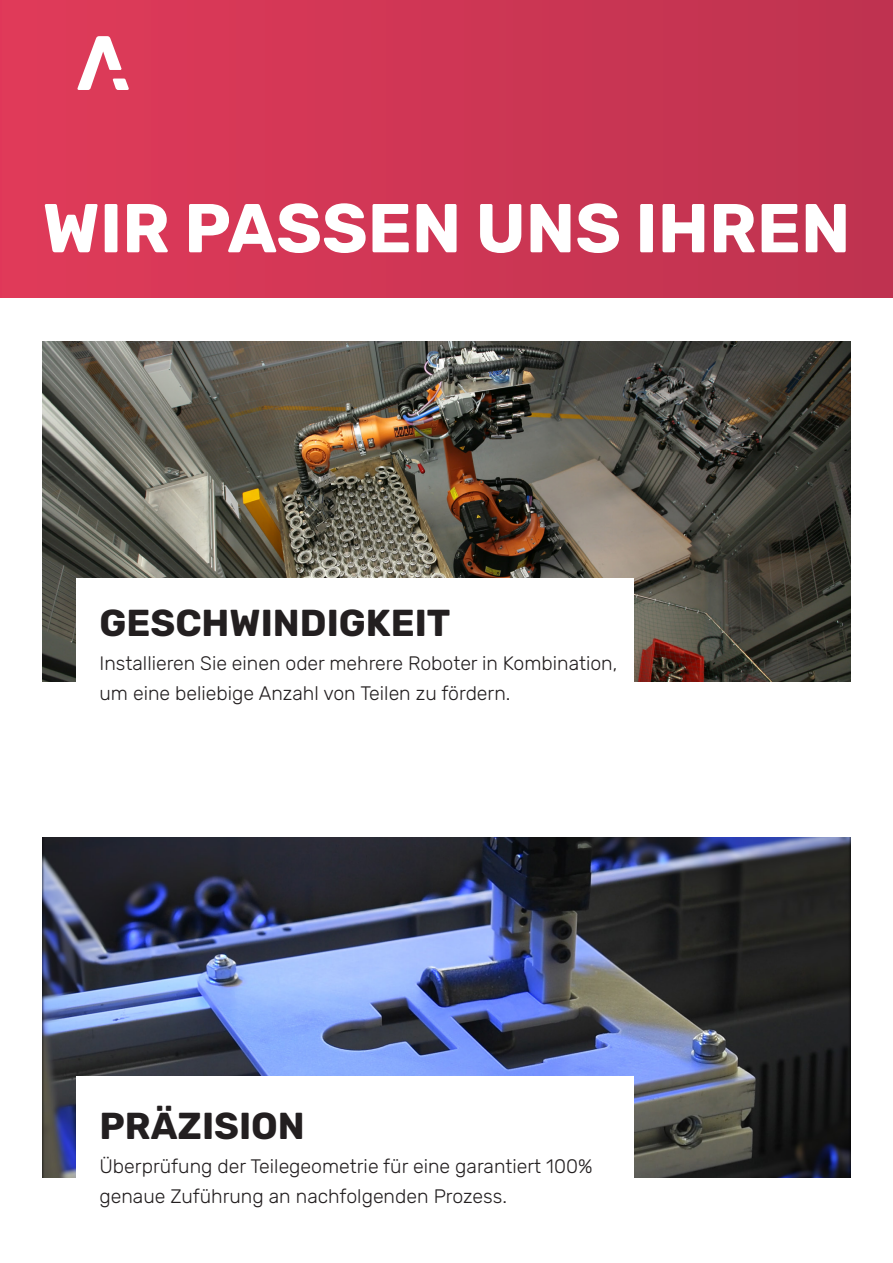
<style>
.page{position:relative;width:893px;height:1263px;background:#fff}
.page>*{position:absolute;margin:0;border:0;box-sizing:border-box;transform-origin:0 0}
.t1{font:700 69px "Rubik";color:#fff}
.t2{font:700 37.5px "Rubik";color:#231f20}
.t3{font:300 19.5px/30px "Rubik";color:#231f20}
</style>
<div class="page">
<img style="left:43px;top:838px;width:807px;height:340px">
<img style="left:43px;top:341px;width:807px;height:340px">
<div style="left:77px;top:578px;width:557px;height:163px;background:#fff"></div>
<div style="left:77px;top:1076px;width:557px;height:162px;background:#fff"></div>
<div style="left:0;top:0;width:893px;height:298px;background:linear-gradient(to right,#e03a59,#be324f)"></div>
<svg style="left:77px;top:36px;width:52px;height:54px"></svg>
<p class="t1" style="left:43px;top:190px;width:809px">WIR PASSEN UNS IHREN</p>
<p class="t2" style="left:99px;top:602px;width:352px">GESCHWINDIGKEIT</p>
<p class="t3" style="left:99px;top:649px;width:519px">Installieren Sie einen oder mehrere Roboter in Kombination, um eine beliebige Anzahl von Teilen zu fördern.</p>
<p class="t2" style="left:99px;top:1105px;width:207px">PRÄZISION</p>
<p class="t3" style="left:99px;top:1152px;width:494px">Überprüfung der Teilegeometrie für eine garantiert 100%</p>
<p class="t3" style="left:99px;top:1182px;width:409px">genaue Zuführung an nachfolgenden Prozess.</p>
</div>
